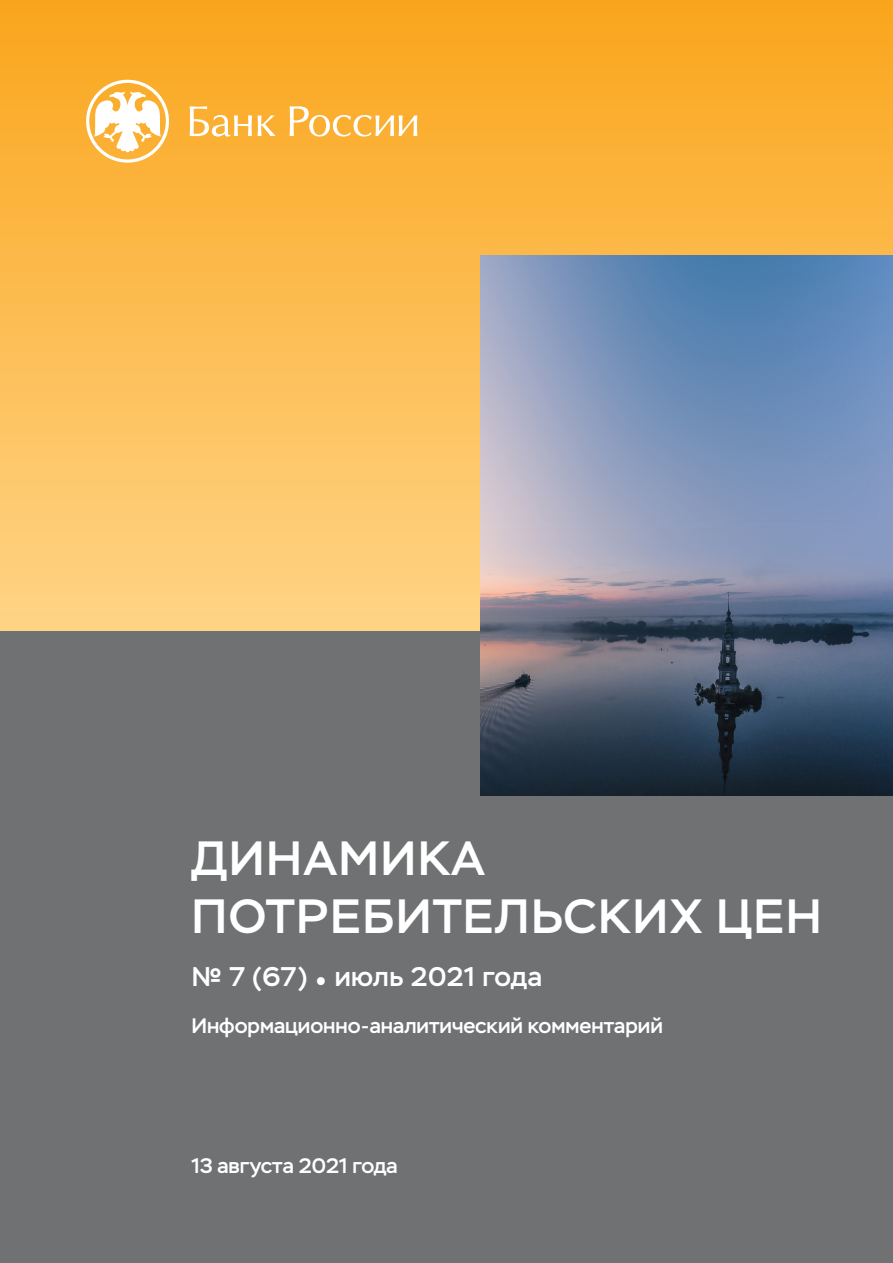
<style>
.page{position:relative;width:893px;height:1263px;background:#fff}
.page>*{position:absolute;margin:0;border:0;box-sizing:border-box;transform-origin:0 0}
.Текст{font:500 48px/57.6px "Stem";letter-spacing:.03em;color:#fff}
.t1{font:500 27px "Stem";letter-spacing:.02em;color:#fff}
.Текст-2{font:500 21px "Stem";color:#fff}
</style>
<div class="page">
<div style="left:0;top:0;width:893px;height:631px;background:linear-gradient(to bottom,#faa61c,#ffd487)"></div>
<div style="left:0;top:631px;width:893px;height:632px;background:#6f7172"></div>
<svg style="left:86px;top:80px;width:83px;height:83px"></svg>
<svg style="left:190px;top:106px;width:62px;height:31px"></svg>
<svg style="left:258px;top:115px;width:18px;height:21px"></svg>
<svg style="left:290px;top:106px;width:127px;height:31px"></svg>
<img style="left:480px;top:255px;width:413px;height:540px">
<p class="Текст" style="left:192px;top:830px;width:632px">ДИНАМИКА<br>ПОТРЕБИТЕЛЬСКИХ ЦЕН</p>
<p class="t1" style="left:191px;top:960px;width:352px">№ 7 (67) • июль 2021 года</p>
<p class="Текст-2" style="left:191px;top:1012px;width:473px">Информационно-аналитический комментарий</p>
<p class="Текст-2" style="left:191px;top:1153px;width:208px">13 августа 2021 года</p>
</div>
